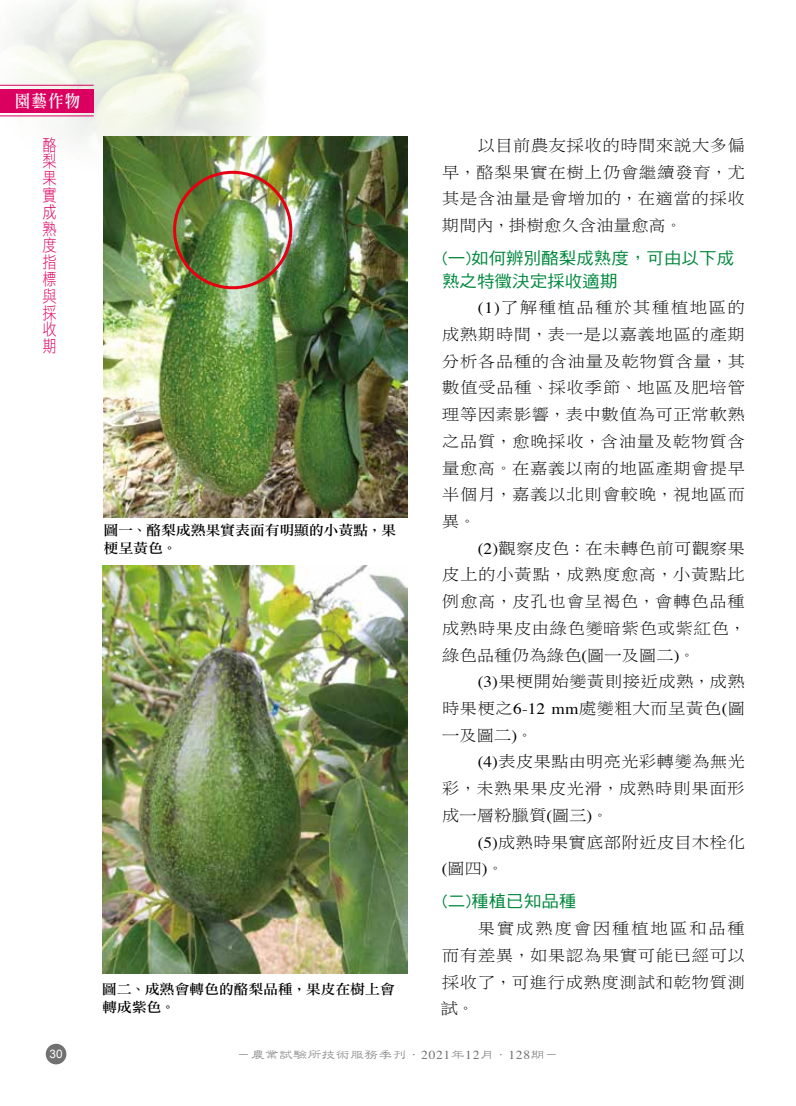
<style>
.page{position:relative;width:796px;height:1106px;background:#fff}
.page>*{position:absolute;margin:0;border:0;box-sizing:border-box;transform-origin:0 0}
.t1{font:17.25px "DF Li Song Std W5";color:#fff;scale:.9 1}
.t2{font:16.8px/16.8px "DF Hei Std W3";color:#db0060;text-align:justify;scale:.85 1}
.t3{font:16.65px/22.5px "DF Hei Std W5";color:#00883d;scale:1.05 1}
.t4{font:16.35px/26.7px "DF Li Song Std W3";letter-spacing:.015em;color:#000;text-align:justify;scale:1.09 1}
.t5{font:16.35px/26.7px "DF Li Song Std W3";letter-spacing:-.005em;color:#000;scale:1.09 1}
.t6{font:13.8px/18px "DF Li Song Std W5";letter-spacing:-.015em;color:#000;scale:1.09 1}
.t7{font:12.15px "DF Li Shu Std W3";letter-spacing:.05em;color:#727171;scale:1.11 1}
.t8{font:11.7px "Arial";color:#fff}
.s1{font-family:"Times";font-size:15.75px}
.s2{font-family:"DF Yuan Std W3"}
.s3{font-family:"Times"}
</style>
<div class="page">
<img style="left:0;top:0;width:260px;height:180px">
<div style="left:46px;top:1043px;width:20px;height:21px;background:#727171;border-radius:50%"></div>
<div style="left:0;top:89px;width:94px;height:23px;background:#db0060"></div>
<hr style="left:0;top:116px;width:94px;height:1px;background:#db0060">
<hr style="left:0;top:85px;width:94px;height:1px;background:#db0060">
<img style="left:102px;top:566px;width:306px;height:407px">
<img style="left:104px;top:136px;width:303px;height:381px">
<div style="left:173px;top:171px;width:119px;height:118px;border:3px solid #e60012;border-radius:50%"></div>
<p class="t1" style="left:15px;top:91px;width:74px">園藝作物</p>
<p class="t2" style="left:42px;top:136px;width:18px">酪梨果實成熟度指標與採收期</p>
<p class="t4" style="left:441px;top:131px;width:279px;text-indent:36px">以目前農友採收的時間來說大多偏早，酪梨果實在樹上仍會繼續發育，尤其是含油量是會增加的，在適當的採收期間內，掛樹愈久含油量愈高。</p>
<p class="t3" style="left:442px;top:247px;width:279px">(一)如何辨別酪梨成熟度，可由以下成熟之特徵決定採收適期</p>
<p class="t4" style="left:441px;top:294px;width:279px;text-indent:36px"><span class="s1">(1)</span>了解種植品種於其種植地區的成熟期時間，表一是以嘉義地區的產期分析各品種的含油量及乾物質含量，其數值受品種、採收季節、地區及肥培管理等因素影響，表中數值為可正常軟熟之品質，愈晚採收，含油量及乾物質含量愈高。在嘉義以南的地區產期會提早半個月，嘉義以北則會較晚，視地區而異。</p>
<p class="t4" style="left:441px;top:534px;width:280px;text-indent:36px"><span class="s1">(2)</span>觀察皮色：在未轉色前可觀察果皮上的小黃點，成熟度愈高，小黃點比例愈高，皮孔也會呈褐色，會轉色品種成熟時果皮由綠色變暗紫色或紫紅色，綠色品種仍為綠色<span class="s1">(</span>圖一及圖二<span class="s1">)</span>。</p>
<p class="t4" style="left:441px;top:668px;width:280px;text-indent:36px"><span class="s1">(3)</span>果梗開始變黃則接近成熟，成熟時果梗之<span class="s1">6-12 mm</span>處變粗大而呈黃色<span class="s1">(</span>圖一及圖二<span class="s1">)</span>。</p>
<p class="t4" style="left:441px;top:748px;width:279px;text-indent:36px"><span class="s1">(4)</span>表皮果點由明亮光彩轉變為無光彩，未熟果果皮光滑，成熟時則果面形成一層粉臘質<span class="s1">(</span>圖三<span class="s1">)</span>。</p>
<p class="t5" style="left:441px;top:828px;width:279px;text-indent:36px"><span class="s1">(5)</span>成熟時果實底部附近皮目木栓化<span class="s1">(</span>圖四<span class="s1">)</span>。</p>
<p class="t3" style="left:442px;top:890px;width:129px">(二)種植已知品種</p>
<p class="t4" style="left:440px;top:914px;width:281px;text-indent:37px">果實成熟度會因種植地區和品種而有差異，如果認為果實可能已經可以採收了，可進行成熟度測試和乾物質測試。</p>
<p class="t6" style="left:103px;top:521px;width:270px">圖一、酪梨成熟果實表面有明顯的小黃點，果梗呈黃色。</p>
<p class="t6" style="left:102px;top:979px;width:270px">圖二、成熟會轉色的酪梨品種，果皮在樹上會轉成紫色。</p>
<p class="t8" style="left:50px;top:1046px;width:14px">30</p>
<p class="t7" style="left:237px;top:1047px;width:291px"><span class="s2">－</span>農業試驗所技術服務季刊<span class="s2">．</span><span class="s3">2021</span>年<span class="s3">12</span>月<span class="s2">．</span><span class="s3">128</span>期<span class="s2">－</span></p>
</div>
